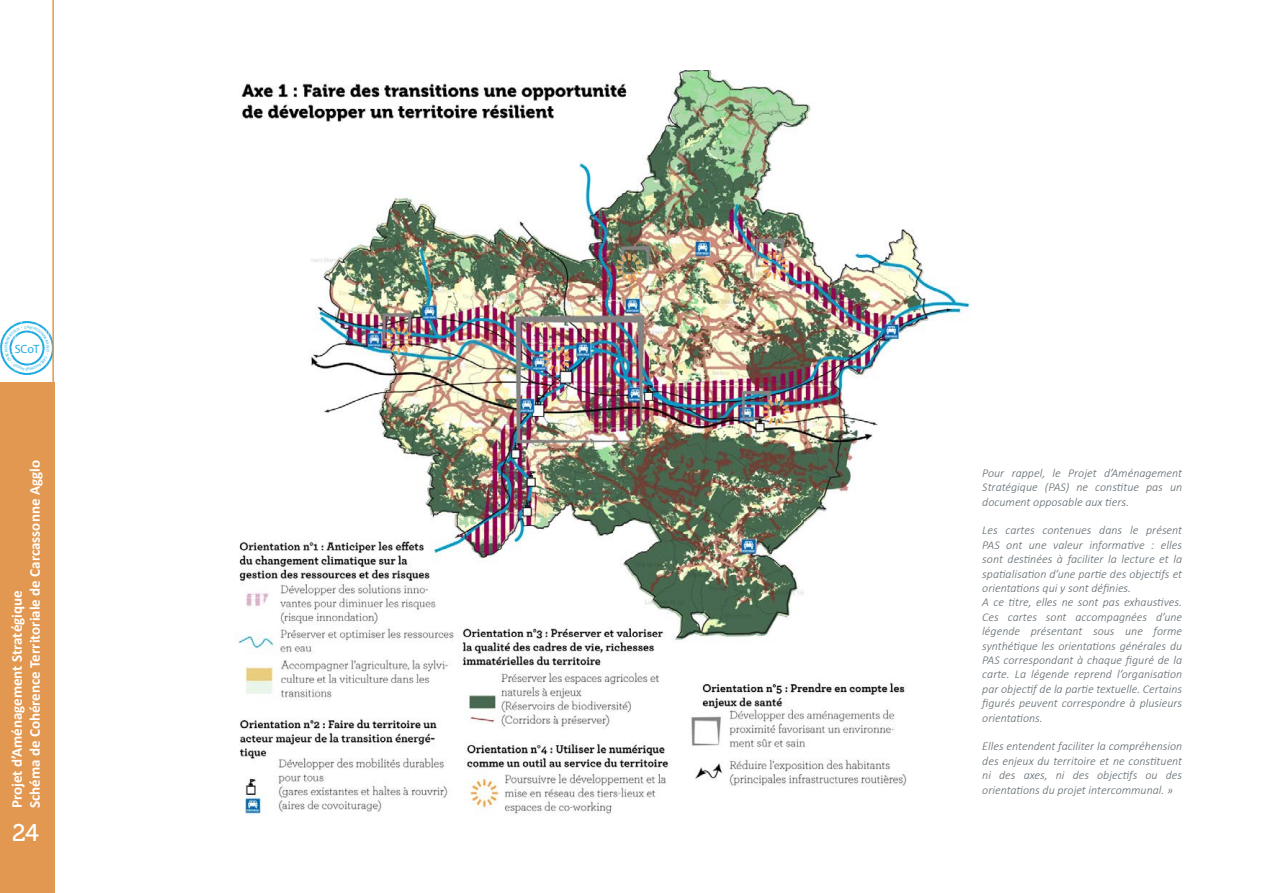
<style>
.page{position:relative;width:1263px;height:893px;background:#fff}
.page>*{position:absolute;margin:0;border:0;box-sizing:border-box;transform-origin:0 0}
.t1{font:24px "Museo 500";color:#fff}
.t2{font:700 15px/18px "Calibri";color:#fff}
.Corps_principal{font:italic 300 12px/14.4px "Calibri";color:#5f696f;text-align:justify}
.t3{font:12px "Boston Traffic";color:#1fabe1}
</style>
<div class="page">
<div style="left:0;top:383px;width:54px;height:510px;background:#e29850"></div>
<hr style="left:52px;top:0;width:2px;height:893px;background:#e29850">
<img style="left:236px;top:70px;width:735px;height:746px">
<svg style="left:0;top:321px;width:54px;height:54px"></svg>
<p class="t3" style="left:15px;top:341px;width:26px">SCoT</p>
<p class="t2" style="left:8px;top:808px;width:350px;rotate:-90deg">Projet d’Aménagement Stratégique<br>Schéma de Cohérence Territoriale de Carcassonne Agglo</p>
<p class="Corps_principal" style="left:982px;top:465px;width:201px">Pour rappel, le Projet d’Aménagement Stratégique (PAS) ne constitue pas un document opposable aux tiers.</p>
<p class="Corps_principal" style="left:982px;top:523px;width:201px">Les cartes contenues dans le présent PAS ont une valeur informative : elles sont destinées à faciliter la lecture et la spatialisation d’une partie des objectifs et orientations qui y sont définies.</p>
<p class="Corps_principal" style="left:982px;top:595px;width:201px">A ce titre, elles ne sont pas exhaustives.<br>Ces cartes sont accompagnées d’une légende présentant sous une forme synthétique les orientations générales du PAS correspondant à chaque figuré de la carte. La légende reprend l’organisation par objectif de la partie textuelle. Certains figurés peuvent correspondre à plusieurs orientations.</p>
<p class="Corps_principal" style="left:982px;top:739px;width:201px">Elles entendent faciliter la compréhension des enjeux du territoire et ne constituent ni des axes, ni des objectifs ou des orientations du projet intercommunal. »</p>
<h1 class="t1" style="left:12px;top:819px;width:29px">24</h1>
</div>
